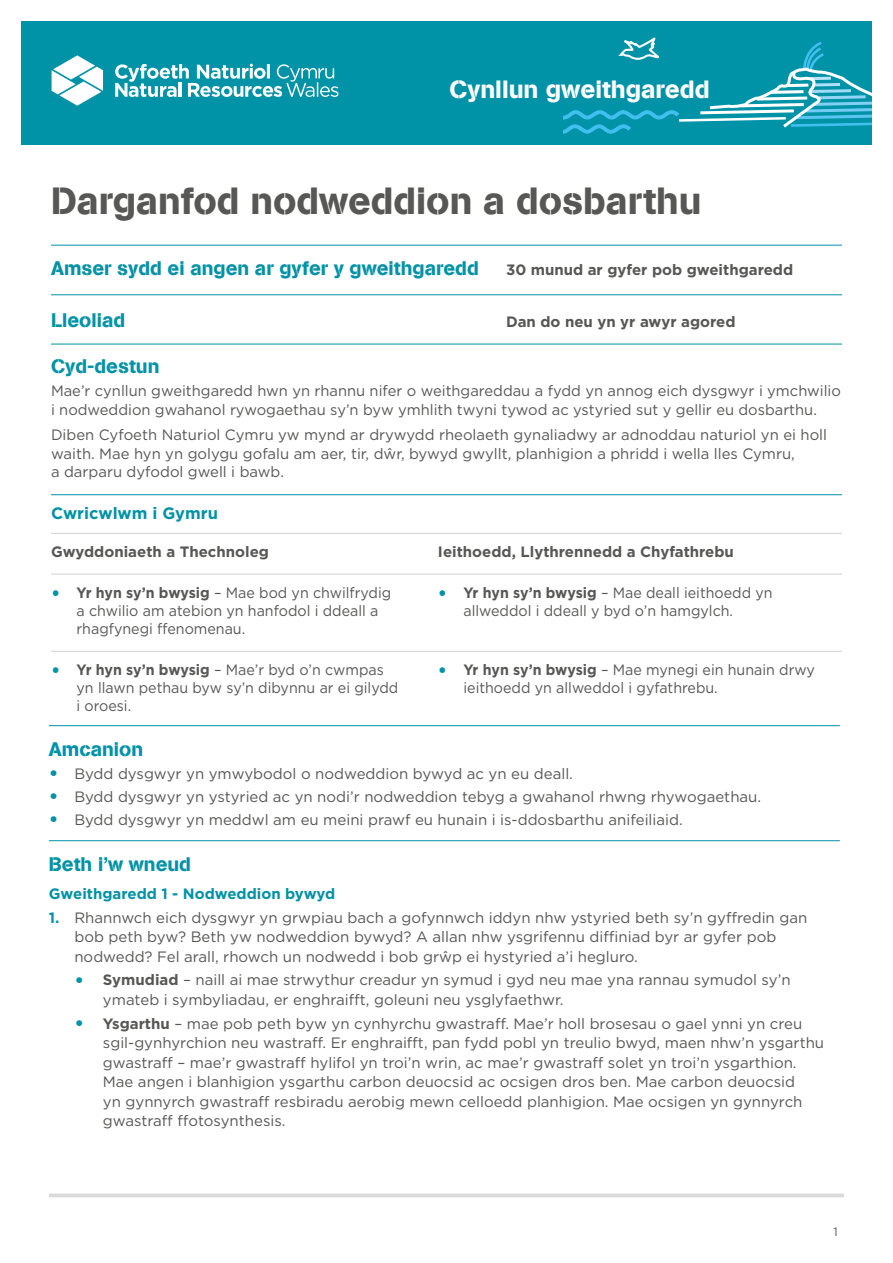
<style>
.page{position:relative;width:893px;height:1263px;background:#fff}
.page>*{position:absolute;margin:0;border:0;box-sizing:border-box;transform-origin:0 0}
.t1{font:37.5px "AG Book Stencil";color:#575756}
.t2{font:24.75px "AG Book Stencil";color:#fff}
.t3{font:19.5px "AG Book Stencil";color:#0092a6}
.t4{font:700 16.5px "Gotham";color:#0092a6}
.t5{font:15px/19.5px "Gotham";color:#575756}
.t6{font:15px/18px "Gotham";color:#575756;scale:.95 1}
.t7{font:700 15px "Gotham";color:#575756}
.t8{font:700 15px "Gotham";color:#0092a6}
.t9{font:12px "Gotham";color:#575756}
.s1{font-weight:700;font-size:19.5px;color:#0092a6}
.s2{font-weight:700}
.s3{font-weight:700;color:#0092a6}
</style>
<div class="page">
<svg style="left:49px;top:1193px;width:795px;height:4px;fill:#dadada"></svg>
<hr style="left:51px;top:245px;width:791px;height:1px;background:#0092a6">
<hr style="left:51px;top:294px;width:791px;height:1px;background:#0092a6">
<hr style="left:51px;top:344px;width:791px;height:1px;background:#0092a6">
<hr style="left:51px;top:494px;width:791px;height:1px;background:#0092a6">
<hr style="left:51px;top:533px;width:387px;height:1px;background:#d2d2d2">
<hr style="left:438px;top:533px;width:404px;height:1px;background:#d2d2d2">
<hr style="left:51px;top:574px;width:387px;height:1px;background:#d2d2d2">
<hr style="left:438px;top:574px;width:404px;height:1px;background:#d2d2d2">
<hr style="left:51px;top:651px;width:387px;height:1px;background:#d2d2d2">
<hr style="left:438px;top:651px;width:404px;height:1px;background:#d2d2d2">
<hr style="left:49px;top:725px;width:791px;height:1px;background:#0092a6">
<hr style="left:49px;top:840px;width:791px;height:1px;background:#0092a6">
<div style="left:21px;top:21px;width:851px;height:124px;background:#0092a6"></div>
<svg style="left:563px;top:37px;width:309px;height:97px"></svg>
<svg style="left:52px;top:55px;width:51px;height:51px"></svg>
<svg style="left:115px;top:64px;width:223px;height:33px"></svg>
<h2 class="t2" style="left:449px;top:75px;width:262px">Cynllun gweithgaredd</h2>
<h1 class="t1" style="left:51px;top:178px;width:652px">Darganfod nodweddion a dosbarthu</h1>
<h3 class="t3" style="left:51px;top:257px;width:429px">Amser sydd ei angen ar gyfer y gweithgaredd</h3>
<p class="t7" style="left:506px;top:260px;width:289px">30 munud ar gyfer pob gweithgaredd</p>
<h3 class="t3" style="left:51px;top:308px;width:76px">Lleoliad</h3>
<p class="t7" style="left:506px;top:311px;width:231px">Dan do neu yn yr awyr agored</p>
<h3 class="t3" style="left:51px;top:354px;width:110px">Cyd-destun</h3>
<p class="t5" style="left:51px;top:381px;width:791px;line-height:18.8px">Mae’r cynllun gweithgaredd hwn yn rhannu nifer o weithgareddau a fydd yn annog eich dysgwyr i ymchwilio i nodweddion gwahanol rywogaethau sy’n byw ymhlith twyni tywod ac ystyried sut y gellir eu dosbarthu.</p>
<p class="t5" style="left:51px;top:425px;width:777px;line-height:18.8px">Diben Cyfoeth Naturiol Cymru yw mynd ar drywydd rheolaeth gynaliadwy ar adnoddau naturiol yn ei holl waith. Mae hyn yn golygu gofalu am aer, tir, dŵr, bywyd gwyllt, planhigion a phridd i wella lles Cymru,<br>a darparu dyfodol gwell i bawb.</p>
<p class="t4" style="left:51px;top:502px;width:168px">Cwricwlwm i Gymru</p>
<p class="t7" style="left:51px;top:542px;width:220px">Gwyddoniaeth a Thechnoleg</p>
<p class="t7" style="left:438px;top:542px;width:297px">Ieithoedd, Llythrennedd a Chyfathrebu</p>
<p class="t6" style="left:77px;top:583px;width:333px;text-indent:-26px"><span class="s1">•</span> <span class="s2">Yr hyn sy’n bwysig</span> – Mae bod yn chwilfrydig a chwilio am atebion yn hanfodol i ddeall a rhagfynegi ffenomenau.</p>
<p class="t6" style="left:463px;top:583px;width:327px;text-indent:-26px"><span class="s1">•</span> <span class="s2">Yr hyn sy’n bwysig</span> – Mae deall ieithoedd yn allweddol i ddeall y byd o’n hamgylch.</p>
<p class="t6" style="left:77px;top:661px;width:340px;text-indent:-26px"><span class="s1">•</span> <span class="s2">Yr hyn sy’n bwysig</span> – Mae’r byd o’n cwmpas yn llawn pethau byw sy’n dibynnu ar ei gilydd i oroesi.</p>
<p class="t6" style="left:463px;top:661px;width:372px;text-indent:-26px"><span class="s1">•</span> <span class="s2">Yr hyn sy’n bwysig</span> – Mae mynegi ein hunain drwy ieithoedd yn allweddol i gyfathrebu.</p>
<h3 class="t3" style="left:49px;top:737px;width:96px">Amcanion</h3>
<p class="t5" style="left:49px;top:763px;width:526px"><span class="s1">•</span> Bydd dysgwyr yn ymwybodol o nodweddion bywyd ac yn eu deall.</p>
<p class="t5" style="left:49px;top:786px;width:714px"><span class="s1">•</span> Bydd dysgwyr yn ystyried ac yn nodi’r nodweddion tebyg a gwahanol rhwng rhywogaethau.</p>
<p class="t5" style="left:49px;top:809px;width:635px"><span class="s1">•</span> Bydd dysgwyr yn meddwl am eu meini prawf eu hunain i is-ddosbarthu anifeiliaid.</p>
<h3 class="t3" style="left:49px;top:852px;width:144px">Beth i’w wneud</h3>
<p class="t8" style="left:49px;top:883px;width:288px">Gweithgaredd 1 - Nodweddion bywyd</p>
<p class="t5" style="left:74px;top:907px;width:734px;text-indent:-26px"><span class="s3">1.</span> Rhannwch eich dysgwyr yn grwpiau bach a gofynnwch iddyn nhw ystyried beth sy’n gyffredin gan bob peth byw? Beth yw nodweddion bywyd? A allan nhw ysgrifennu diffiniad byr ar gyfer pob nodwedd? Fel arall, rhowch un nodwedd i bob grŵp ei hystyried a’i hegluro.</p>
<p class="t5" style="left:103px;top:970px;width:689px;text-indent:-28px"><span class="s1">•</span> <span class="s2">Symudiad</span> – naill ai mae strwythur creadur yn symud i gyd neu mae yna rannau symudol sy’n ymateb i symbyliadau, er enghraifft, goleuni neu ysglyfaethwr.</p>
<p class="t5" style="left:103px;top:1013px;width:723px;text-indent:-28px"><span class="s1">•</span> <span class="s2">Ysgarthu</span> – mae pob peth byw yn cynhyrchu gwastraff. Mae’r holl brosesau o gael ynni yn creu sgil-gynhyrchion neu wastraff. Er enghraifft, pan fydd pobl yn treulio bwyd, maen nhw’n ysgarthu gwastraff – mae’r gwastraff hylifol yn troi’n wrin, ac mae’r gwastraff solet yn troi’n ysgarthion.<br>Mae angen i blanhigion ysgarthu carbon deuocsid ac ocsigen dros ben. Mae carbon deuocsid<br>yn gynnyrch gwastraff resbiradu aerobig mewn celloedd planhigion. Mae ocsigen yn gynnyrch gwastraff ffotosynthesis.</p>
<p class="t9" style="left:833px;top:1224px;width:6px">1</p>
</div>
